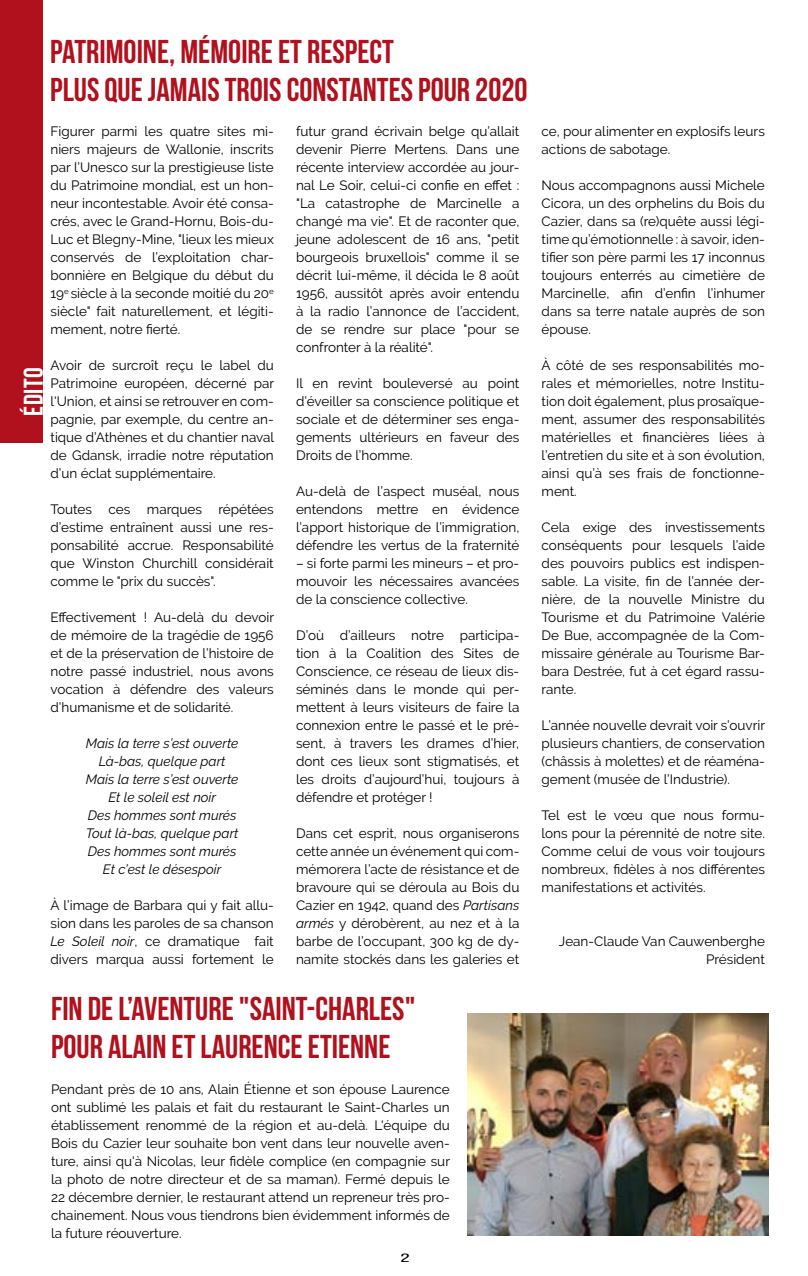
<style>
.page{position:relative;width:808px;height:1276px;background:#fff}
.page>*{position:absolute;margin:0;border:0;box-sizing:border-box;transform-origin:0 0}
.t1{font:700 33px/37.5px "Bebas Neue";color:#b1101d}
.t2{font:700 27px "Bebas Neue";letter-spacing:.02em;color:#fff}
.t3{font:13.5px/18px "Raleway";color:#000;text-align:justify}
.t4{font:italic 13.5px/18px "Raleway";color:#000;text-align:center}
.t5{font:12px "Bebas Neue";color:#000;scale:2 1}
.s1{font-style:italic}
</style>
<div class="page">
<div style="left:0;top:0;width:43px;height:442px;background:#b1101d"></div>
<img style="left:468px;top:1013px;width:301px;height:222px">
<h1 class="t1" style="left:50px;top:32px;width:479px">PATRIMOINE, MÉMOIRE ET RESPECT<br>PLUS QUE JAMAIS TROIS CONSTANTES POUR 2020</h1>
<p class="t3" style="left:50px;top:122px;width:225px">Figurer parmi les quatre sites mi&shy;niers majeurs de Wallonie, inscrits par l’Unesco sur la prestigieuse liste du Patrimoine mondial, est un hon&shy;neur incontestable. Avoir été consa&shy;crés, avec le Grand-Hornu, Bois-du-Luc et Blegny-Mine, "lieux les mieux conservés de l’exploitation char&shy;bonnière en Belgique du début du 19<sup>e</sup> siècle à la seconde moitié du 20<sup>e </sup>siècle" fait naturellement, et légiti&shy;mement, notre fierté.</p>
<p class="t3" style="left:50px;top:356px;width:225px">Avoir de surcroît reçu le label du Patrimoine européen, décerné par l'Union, et ainsi se retrouver en com&shy;pagnie, par exemple, du centre an&shy;tique d’Athènes et du chantier naval de Gdansk, irradie notre réputation d’un éclat supplémentaire.</p>
<p class="t3" style="left:50px;top:500px;width:225px">Toutes ces marques répétées d’estime entraînent aussi une res&shy;ponsabilité accrue. Responsabilité que Winston Churchill considérait comme le "prix du succès".</p>
<p class="t3" style="left:50px;top:608px;width:225px">Effectivement ! Au-delà du devoir de mémoire de la tragédie de 1956 et de la préservation de l’histoire de notre passé industriel, nous avons vocation à défendre des valeurs d’humanisme et de solidarité.</p>
<p class="t4" style="left:86px;top:734px;width:154px">Mais la terre s’est ouverte<br>Là-bas, quelque part<br>Mais la terre s’est ouverte<br>Et le soleil est noir<br>Des hommes sont murés<br>Tout là-bas, quelque part<br>Des hommes sont murés<br>Et c’est le désespoir</p>
<p class="t3" style="left:50px;top:896px;width:225px">À l’image de Barbara qui y fait allu&shy;sion dans les paroles de sa chanson <span class="s1">Le Soleil noir</span>, ce dramatique fait divers marqua aussi fortement le</p>
<p class="t3" style="left:296px;top:122px;width:225px">futur grand écrivain belge qu’allait devenir Pierre Mertens. Dans une récente interview accordée au jour&shy;nal Le Soir, celui-ci confie en effet : "La catastrophe de Marcinelle a changé ma vie". Et de raconter que, jeune adolescent de 16 ans, "petit bourgeois bruxellois" comme il se décrit lui-même, il décida le 8 août 1956, aussitôt après avoir entendu à la radio l’annonce de l’accident, de se rendre sur place "pour se confronter à la réalité".</p>
<p class="t3" style="left:296px;top:374px;width:225px">Il en revint bouleversé au point d’éveiller sa conscience politique et sociale et de déterminer ses enga&shy;gements ultérieurs en faveur des Droits de l’homme.</p>
<p class="t3" style="left:296px;top:482px;width:225px">Au-delà de l’aspect muséal, nous entendons mettre en évidence l’apport historique de l’immigration, défendre les vertus de la fraternité</p>
<p class="t3" style="left:296px;top:554px;width:225px">– si forte parmi les mineurs – et pro&shy;mouvoir les nécessaires avancées de la conscience collective.</p>
<p class="t3" style="left:296px;top:626px;width:225px">D’où d’ailleurs notre participa&shy;tion à la Coalition des Sites de Conscience, ce réseau de lieux dis&shy;séminés dans le monde qui per&shy;mettent à leurs visiteurs de faire la connexion entre le passé et le pré&shy;sent, à travers les drames d’hier, dont ces lieux sont stigmatisés, et les droits d’aujourd’hui, toujours à défendre et protéger !</p>
<p class="t3" style="left:296px;top:824px;width:225px">Dans cet esprit, nous organiserons cette année un événement qui com&shy;mémorera l’acte de résistance et de bravoure qui se déroula au Bois du Cazier en 1942, quand des <span class="s1">Partisans armés</span> y dérobèrent, au nez et à la barbe de l’occupant, 300 kg de dy&shy;namite stockés dans les galeries et</p>
<h2 class="t2" style="left:19px;top:416px;width:50px;rotate:-90deg">ÉDITO</h2>
<h1 class="t1" style="left:51px;top:989px;width:366px">FIN DE L’AVENTURE "SAINT-CHARLES"<br>POUR ALAIN ET LAURENCE ETIENNE</h1>
<p class="t3" style="left:51px;top:1079px;width:400px">Pendant près de 10 ans, Alain Étienne et son épouse Laurence ont sublimé les palais et fait du restaurant le Saint-Charles un établissement renommé de la région et au-delà. L'équipe du Bois du Cazier leur souhaite bon vent dans leur nouvelle aven&shy;ture, ainsi qu'à Nicolas, leur fidèle complice (en compagnie sur la photo de notre directeur et de sa maman). Fermé depuis le 22 décembre dernier, le restaurant attend un repreneur très pro&shy;chainement. Nous vous tiendrons bien évidemment informés de la future réouverture.</p>
<p class="t5" style="left:400px;top:1251px;width:6px">2</p>
<p class="t3" style="left:542px;top:122px;width:225px">ce, pour alimenter en explosifs leurs actions de sabotage.</p>
<p class="t3" style="left:542px;top:176px;width:225px">Nous accompagnons aussi Michele Cicora, un des orphelins du Bois du Cazier, dans sa (re)quête aussi légi&shy;time qu’émotionnelle : à savoir, iden&shy;tifier son père parmi les 17 inconnus toujours enterrés au cimetière de Marcinelle, afin d’enfin l’inhumer dans sa terre natale auprès de son épouse.</p>
<p class="t3" style="left:542px;top:356px;width:225px">À côté de ses responsabilités mo&shy;rales et mémorielles, notre Institu&shy;tion doit également, plus prosaïque&shy;ment, assumer des responsabilités matérielles et financières liées à l’entretien du site et à son évolution, ainsi qu’à ses frais de fonctionne&shy;ment.</p>
<p class="t3" style="left:542px;top:518px;width:225px">Cela exige des investissements conséquents pour lesquels l’aide des pouvoirs publics est indispen&shy;sable. La visite, fin de l’année der&shy;nière, de la nouvelle Ministre du Tourisme et du Patrimoine Valérie De Bue, accompagnée de la Com&shy;missaire générale au Tourisme Bar&shy;bara Destrée, fut à cet égard rassu&shy;rante.</p>
<p class="t3" style="left:542px;top:716px;width:225px">L’année nouvelle devrait voir s’ouvrir plusieurs chantiers, de conservation (châssis à molettes) et de réaména&shy;gement (musée de l’Industrie).</p>
<p class="t3" style="left:542px;top:806px;width:225px">Tel est le vœu que nous formu&shy;lons pour la pérennité de notre site.<br>Comme celui de vous voir toujours nombreux, fidèles à nos différentes manifestations et activités.</p>
<p class="t3" style="left:559px;top:932px;width:207px;text-align:right">Jean-Claude Van Cauwenberghe<br>Président</p>
</div>
